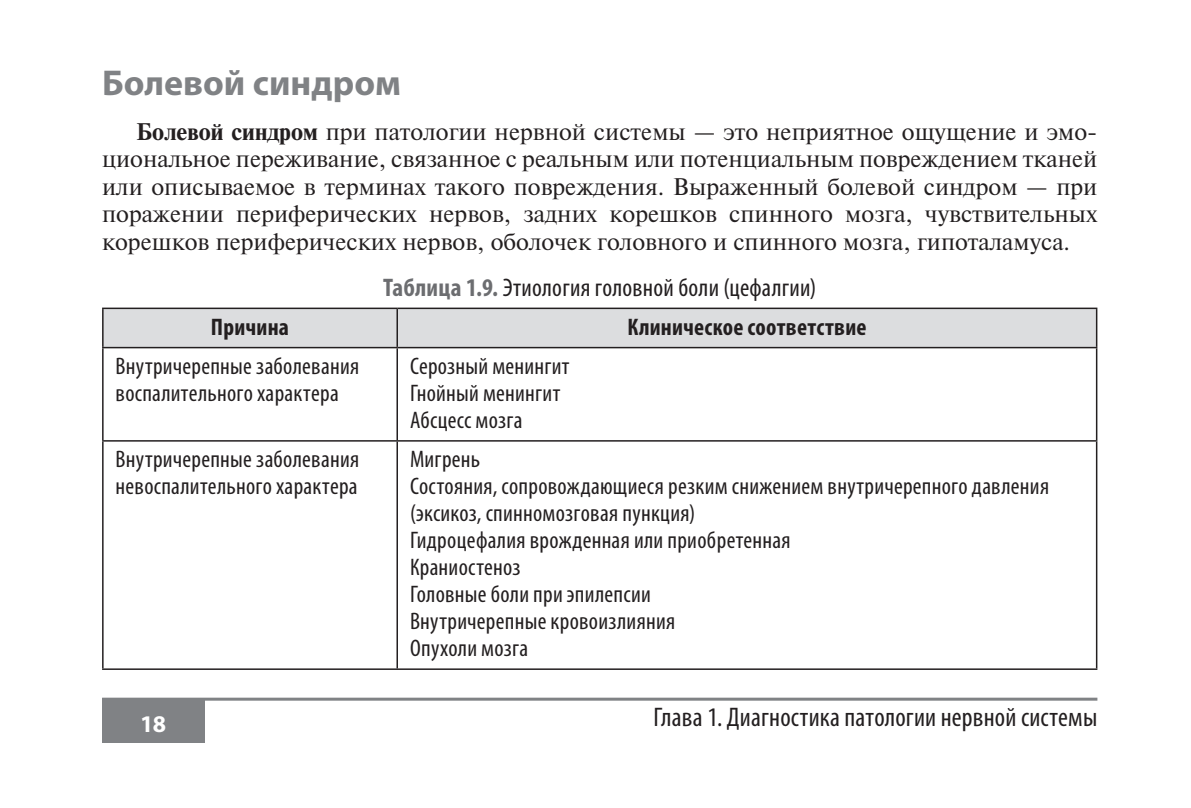
<style>
.page{position:relative;width:1191px;height:808px;background:#fff}
.page>*{position:absolute;margin:0;border:0;box-sizing:border-box;transform-origin:0 0}
.t1{font:700 36px "Myriad Pro";color:#808285}
.t2{font:condensed 27px "Myriad Pro";letter-spacing:.005em;color:#231f20}
.t3{font:condensed 25.5px "Myriad Pro";letter-spacing:.01em;color:#231f20}
.t4{font:condensed 24px/27px "Myriad Pro";letter-spacing:.01em;color:#231f20}
.t5{font:24px/27.6px "Newton";color:#231f20;text-align:justify}
.t6{font:700 condensed 24px "Myriad Pro";letter-spacing:.01em;color:#231f20}
.t7{font:700 24px "Myriad Pro";color:#fff}
.s1{font-weight:700}
.s2{font-weight:700;color:#6c6d70}
</style>
<div class="page">
<hr style="left:102px;top:698px;width:995px;height:3px;background:#808285">
<div style="left:102px;top:698px;width:102px;height:44px;background:#808285"></div>
<div style="left:104px;top:309px;width:992px;height:38px;background:#dcdddf"></div>
<hr style="left:396px;top:309px;width:2px;height:38px;background:#231f20">
<hr style="left:396px;top:348px;width:2px;height:92px;background:#231f20">
<hr style="left:102px;top:440px;width:995px;height:2px;background:#231f20">
<hr style="left:396px;top:442px;width:2px;height:226px;background:#231f20">
<hr style="left:102px;top:308px;width:295px;height:1px;background:#231f20">
<hr style="left:102px;top:309px;width:2px;height:38px;background:#231f20">
<hr style="left:397px;top:308px;width:700px;height:1px;background:#231f20">
<hr style="left:1096px;top:309px;width:1px;height:38px;background:#231f20">
<hr style="left:102px;top:668px;width:995px;height:2px;background:#231f20">
<hr style="left:102px;top:347px;width:295px;height:1px;background:#231f20">
<hr style="left:102px;top:348px;width:2px;height:92px;background:#231f20">
<hr style="left:397px;top:347px;width:700px;height:1px;background:#231f20">
<hr style="left:1096px;top:348px;width:1px;height:92px;background:#231f20">
<hr style="left:102px;top:442px;width:2px;height:226px;background:#231f20">
<hr style="left:1096px;top:442px;width:1px;height:226px;background:#231f20">
<h1 class="t1" style="left:102px;top:69px;width:300px">Болевой синдром</h1>
<p class="t5" style="left:102px;top:119px;width:996px;text-indent:34px"><span class="s1">Болевой синдром</span> при патологии нервной системы — это неприятное ощущение и эмо&shy;циональное переживание, связанное с реальным или потенциальным повреждением тканей или описываемое в терминах такого повреждения. Выраженный болевой синдром — при поражении периферических нервов, задних корешков спинного мозга, чувствительных корешков периферических нервов, оболочек головного и спинного мозга, гипоталамуса.</p>
<p class="t3" style="left:383px;top:278px;width:435px"><span class="s2">Таблица 1.9.</span> Этиология головной боли (цефалгии)</p>
<p class="t6" style="left:211px;top:318px;width:80px">Причина</p>
<p class="t6" style="left:627px;top:318px;width:241px">Клиническое соответствие</p>
<p class="t4" style="left:116px;top:355px;width:245px">Внутричерепные заболевания воспалительного характера</p>
<p class="t4" style="left:410px;top:355px;width:161px">Серозный менингит<br>Гнойный менингит<br>Абсцесс мозга</p>
<p class="t4" style="left:116px;top:448px;width:245px">Внутричерепные заболевания невоспалительного характера</p>
<p class="t4" style="left:410px;top:448px;width:640px">Мигрень<br>Состояния, сопровождающиеся резким снижением внутричерепного давления (эксикоз, спинномозговая пункция)<br>Гидроцефалия врожденная или приобретенная<br>Краниостеноз<br>Головные боли при эпилепсии<br>Внутричерепные кровоизлияния<br>Опухоли мозга</p>
<p class="t7" style="left:140px;top:715px;width:27px">18</p>
<p class="t2" style="left:653px;top:708px;width:445px">Глава 1. Диагностика патологии нервной системы</p>
</div>
